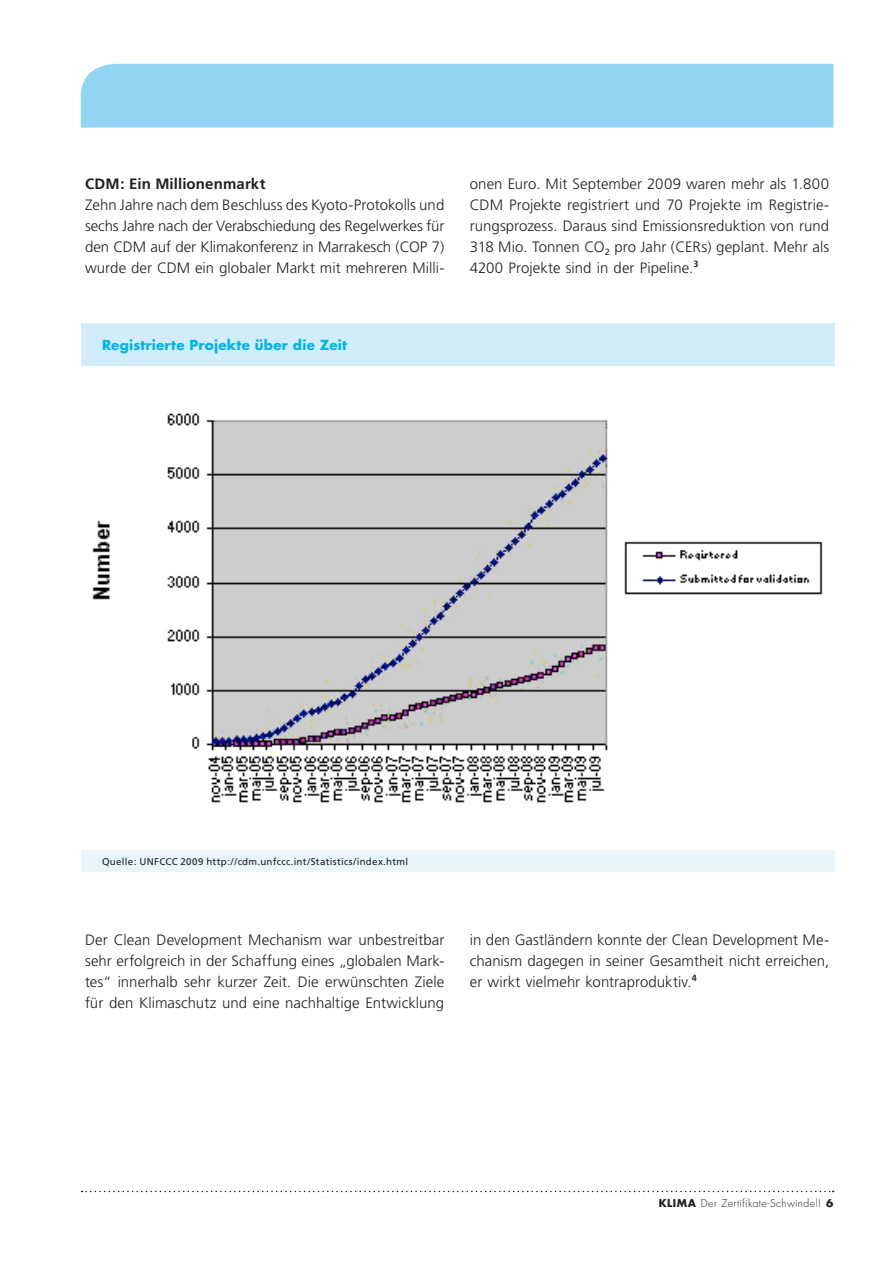
<style>
.page{position:relative;width:893px;height:1263px;background:#fff}
.page>*{position:absolute;margin:0;border:0;box-sizing:border-box;transform-origin:0 0}
.fliesstext{font:300 15px/21px "Frutiger";letter-spacing:.005em;color:#231f20;text-align:justify}
.sub_sub_headline{font:700 15px "Frutiger";letter-spacing:.01em;color:#231f20}
.tabellenüberschrift{font:700 13.5px "Futura";letter-spacing:.02em;color:#01b5e7}
.t1{font:300 10.5px "Futura";letter-spacing:.035em;color:#231f20}
.Quelle{font:9.75px "Frutiger";letter-spacing:.03em;color:#231f20}
.s1{font-weight:700}
</style>
<div class="page">
<svg style="left:82px;top:1191px;width:752px;height:1px"></svg>
<div style="left:81px;top:64px;width:752px;height:64px;background:#92d5f3"></div>
<div style="left:81px;top:851px;width:753px;height:21px;background:#e8f6fc"></div>
<div style="left:81px;top:323px;width:753px;height:43px;background:#d2ecf9"></div>
<img style="left:92px;top:413px;width:731px;height:390px">
<p class="sub_sub_headline" style="left:85px;top:175px;width:182px">CDM: Ein Millionenmarkt</p>
<p class="fliesstext" style="left:85px;top:194px;width:361px">Zehn Jahre nach dem Beschluss des Kyoto-Protokolls und sechs Jahre nach der Verabschiedung des Regelwerkes für den CDM auf der Klimakonferenz in Marrakesch (COP 7) wurde der CDM ein globaler Markt mit mehreren Milli-</p>
<p class="tabellenüberschrift" style="left:102px;top:335px;width:247px">Registrierte Projekte über die Zeit</p>
<p class="fliesstext" style="left:470px;top:173px;width:361px">onen Euro. Mit September 2009 waren mehr als 1.800<br>CDM Projekte registriert und 70 Projekte im Registrie&shy;rungsprozess. Daraus sind Emissionsreduktion von rund 318 Mio. Tonnen CO<sub>2</sub> pro Jahr (CERs) geplant. Mehr als 4200 Projekte sind in der Pipeline.<sup>3</sup></p>
<p class="Quelle" style="left:102px;top:856px;width:308px">Quelle: UNFCCC 2009 http://cdm.unfccc.int/Statistics/index.html</p>
<p class="fliesstext" style="left:85px;top:929px;width:361px">Der Clean Development Mechanism war unbestreitbar sehr erfolgreich in der Schaffung eines „globalen Mark&shy;tes“ innerhalb sehr kurzer Zeit. Die erwünschten Ziele für den Klimaschutz und eine nachhaltige Entwicklung</p>
<p class="fliesstext" style="left:470px;top:929px;width:361px">in den Gastländern konnte der Clean Development Me&shy;chanism dagegen in seiner Gesamtheit nicht erreichen, er wirkt vielmehr kontraproduktiv.<sup>4</sup></p>
<p class="t1" style="left:659px;top:1196px;width:176px"><span class="s1">KLIMA</span> Der Zertifikate-Schwindel! <span class="s1">6</span></p>
</div>
